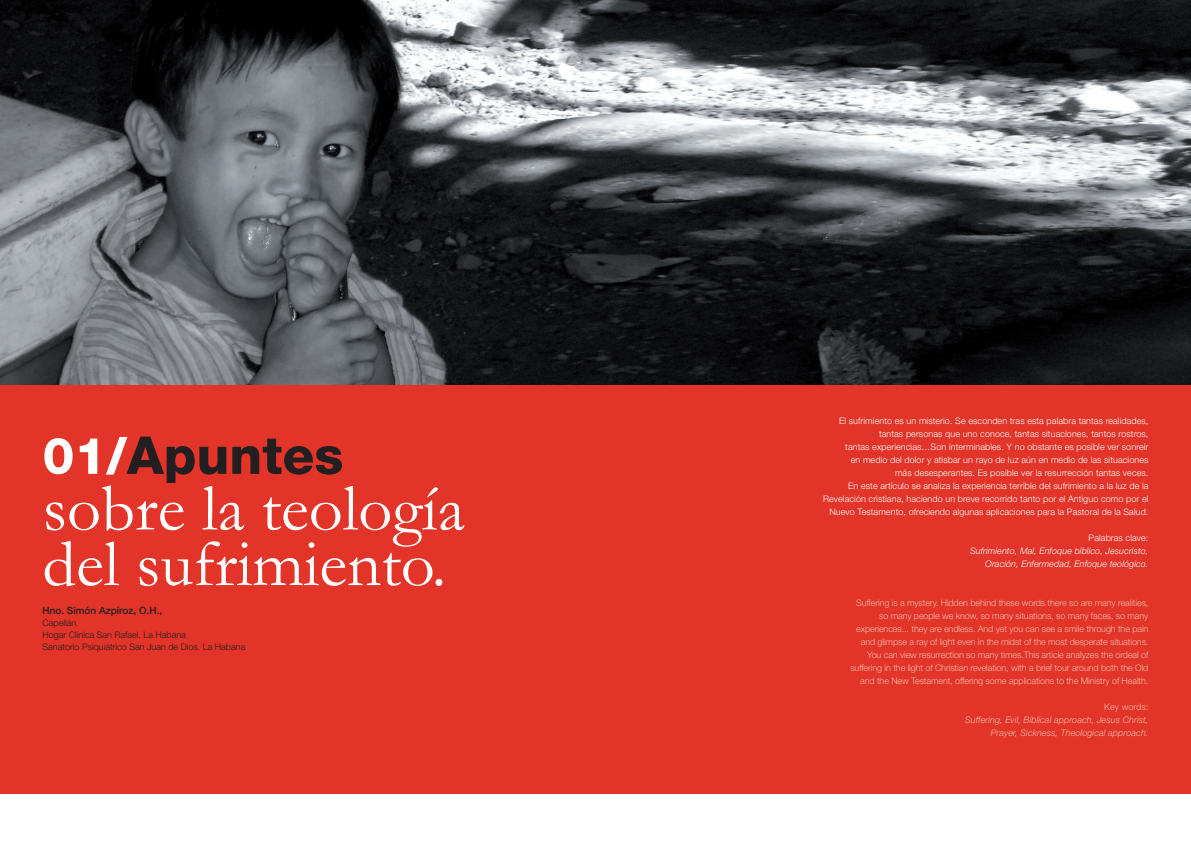
<style>
.page{position:relative;width:1191px;height:842px;background:#fff}
.page>*{position:absolute;margin:0;border:0;box-sizing:border-box;transform-origin:0 0}
.t1{font:66.9px/55.6px "Garamond";color:#fff}
.t2{font:800 52.1px "Helvetica Neue LT Std";color:#231f20}
.t3{font:500 10px "Helvetica Neue LT Std";color:#231f20}
.t4{font:300 9px/13px "Helvetica Neue LT Std";letter-spacing:.01em;color:#fff;text-align:right}
.t5{font:300 9px/13px "Helvetica Neue LT Std";letter-spacing:-.01em;color:#f6bba2;text-align:right}
.t6{font:300 9px/12px "Helvetica Neue LT Std";color:#231f20}
.t7{font:italic 300 9px/13px "Helvetica Neue LT Std";letter-spacing:.01em;color:#f6bba2;text-align:right}
.t8{font:italic 300 9px/13px "Helvetica Neue LT Std";letter-spacing:.01em;color:#fff;text-align:right}
.t9{font:300 9px "Helvetica Neue LT Std";letter-spacing:.01em;color:#f6bba2}
.s1{font-size:50.6px;color:#fff}
</style>
<div class="page">
<div style="left:0;top:385px;width:1191px;height:409px;background:#e23429"></div>
<img style="left:0;top:0;width:1191px;height:385px">
<h2 class="t2" style="left:43px;top:424px;width:302px"><span class="s1">01/</span>Apuntes</h2>
<h1 class="t1" style="left:43px;top:480px;width:424px">sobre la teología del sufrimiento.</h1>
<p class="t3" style="left:43px;top:605px;width:121px">Hno. Simón Azpíroz, O.H.,</p>
<p class="t6" style="left:43px;top:617px;width:204px">Capellán.<br>Hogar Clínica San Rafael. La Habana<br>Sanatorio Psiquiátrico San Juan de Dios. La Habana</p>
<p class="t4" style="left:823px;top:414px;width:327px">El sufrimiento es un misterio. Se esconden tras esta palabra tantas realidades, tantas personas que uno conoce, tantas situaciones, tantos rostros,<br>tantas experiencias…Son interminables. Y no obstante es posible ver sonreír<br>en medio del dolor y atisbar un rayo de luz aún en medio de las situaciones<br>más desesperantes. Es posible ver la resurrección tantas veces.<br>En este artículo se analiza la experiencia terrible del sufrimiento a la luz de la Revelación cristiana, haciendo un breve recorrido tanto por el Antiguo como por el Nuevo Testamento, ofreciendo algunas aplicaciones para la Pastoral de la Salud.</p>
<p class="t4" style="left:1088px;top:531px;width:61px">Palabras clave:</p>
<p class="t8" style="left:970px;top:544px;width:180px">Sufrimiento, Mal, Enfoque bíblico, Jesucristo,<br>Oración, Enfermedad, Enfoque teológico.</p>
<p class="t5" style="left:850px;top:596px;width:300px">Suffering is a mystery. Hidden behind these words there so are many realities, so many people we know, so many situations, so many faces, so many experiences... they are endless. And yet you can see a smile through the pain and glimpse a ray of light even in the midst of the most desperate situations.<br>You can view resurrection so many times.This article analyzes the ordeal of suffering in the light of Christian revelation, with a brief tour around both the Old and the New Testament, offering some applications to the Ministry of Health.</p>
<p class="t9" style="left:1104px;top:701px;width:46px">Key words:</p>
<p class="t7" style="left:965px;top:713px;width:185px">Suffering, Evil, Biblical approach, Jesus Christ,<br>Prayer, Sickness, Theological approach.</p>
</div>
